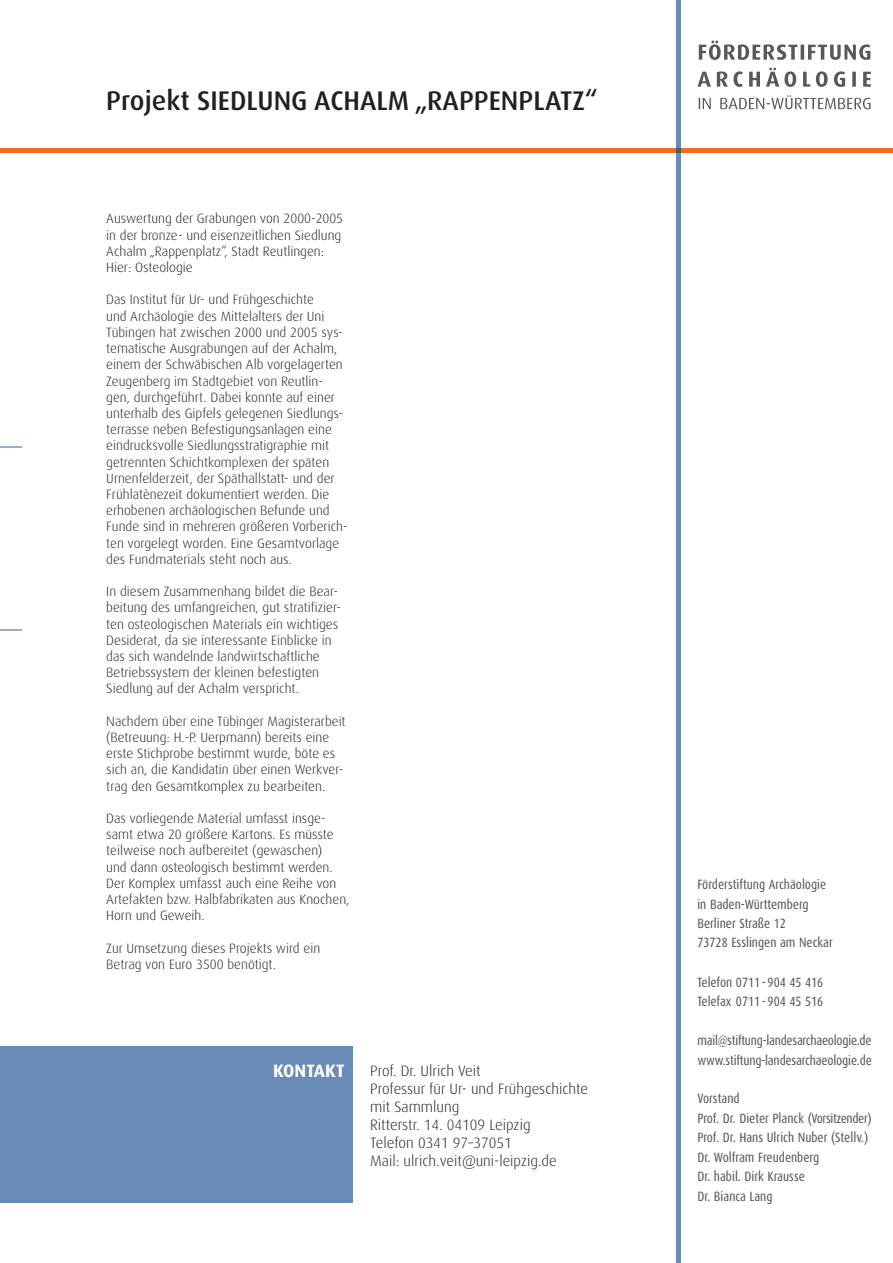
<style>
.page{position:relative;width:893px;height:1263px;background:#fff}
.page>*{position:absolute;margin:0;border:0;box-sizing:border-box;transform-origin:0 0}
.t1{font:500 27px "Dax";color:#231f20}
.t2{font:700 18px "Dax";color:#fff}
.t3{font:300 15px/18px "Dax";color:#231f20}
.t4{font:300 13.5px/16.2px "Dax";color:#231f20}
.t5{font:13.5px/19.5px "Dax Condensed";color:#57585a}
</style>
<div class="page">
<hr style="left:0;top:629px;width:21px;height:2px;background:#9ab0ce">
<hr style="left:0;top:446px;width:21px;height:2px;background:#9ab0ce">
<svg style="left:699px;top:95px;width:171px;height:14px"></svg>
<svg style="left:697px;top:68px;width:174px;height:19px"></svg>
<svg style="left:699px;top:41px;width:171px;height:19px"></svg>
<div style="left:0;top:1047px;width:352px;height:156px;background:#688cb6"></div>
<hr style="left:0;top:149px;width:893px;height:4px;background:#f36e21">
<hr style="left:676px;top:0;width:4px;height:1263px;background:#688cb6">
<svg style="left:676px;top:149px;width:4px;height:4px"></svg>
<h1 class="t1" style="left:106px;top:82px;width:493px">Projekt SIEDLUNG ACHALM „RAPPENPLATZ“</h1>
<p class="t4" style="left:106px;top:210px;width:238px">Auswertung der Grabungen von 2000-2005 in der bronze- und eisenzeitlichen Siedlung Achalm „Rappenplatz“, Stadt Reutlingen:<br>Hier: Osteologie</p>
<p class="t4" style="left:106px;top:291px;width:243px">Das Institut für Ur- und Frühgeschichte<br>und Archäologie des Mittelalters der Uni Tübingen hat zwischen 2000 und 2005 sys&shy;tematische Ausgrabungen auf der Achalm, einem der Schwäbischen Alb vorgelagerten Zeugenberg im Stadtgebiet von Reutlin&shy;gen, durchgeführt. Dabei konnte auf einer unterhalb des Gipfels gelegenen Siedlungs&shy;terrasse neben Befestigungsanlagen eine eindrucksvolle Siedlungsstratigraphie mit getrennten Schichtkomplexen der späten Urnenfelderzeit, der Späthallstatt- und der Frühlatènezeit dokumentiert werden. Die erhobenen archäologischen Befunde und Funde sind in mehreren größeren Vorberich&shy;ten vorgelegt worden. Eine Gesamtvorlage des Fundmaterials steht noch aus.</p>
<p class="t4" style="left:106px;top:583px;width:236px">In diesem Zusammenhang bildet die Bear&shy;beitung des umfangreichen, gut stratifizier&shy;ten osteologischen Materials ein wichtiges Desiderat, da sie interessante Einblicke in das sich wandelnde landwirtschaftliche Betriebssystem der kleinen befestigten Siedlung auf der Achalm verspricht.</p>
<p class="t4" style="left:106px;top:712px;width:241px">Nachdem über eine Tübinger Magisterarbeit (Betreuung: H.-P. Uerpmann) bereits eine erste Stichprobe bestimmt wurde, böte es sich an, die Kandidatin über einen Werkver&shy;trag den Gesamtkomplex zu bearbeiten.</p>
<p class="t4" style="left:106px;top:810px;width:245px">Das vorliegende Material umfasst insge&shy;samt etwa 20 größere Kartons. Es müsste teilweise noch aufbereitet (gewaschen)<br>und dann osteologisch bestimmt werden.<br>Der Komplex umfasst auch eine Reihe von Artefakten bzw. Halbfabrikaten aus Knochen, Horn und Geweih.</p>
<p class="t4" style="left:106px;top:939px;width:216px">Zur Umsetzung dieses Projekts wird ein<br>Betrag von Euro 3500 benötigt.</p>
<h2 class="t2" style="left:273px;top:1059px;width:73px">KONTAKT</h2>
<p class="t3" style="left:370px;top:1061px;width:219px">Prof. Dr. Ulrich Veit<br>Professur für Ur- und Frühgeschichte mit Sammlung<br>Ritterstr. 14. 04109 Leipzig<br>Telefon 0341 97–37051<br>Mail: ulrich.veit@uni-leipzig.de</p>
<p class="t5" style="left:697px;top:875px;width:137px">Förderstiftung Archäologie in Baden-Württemberg<br>Berliner Straße 12<br>73728 Esslingen am Neckar</p>
<p class="t5" style="left:697px;top:972px;width:127px">Telefon 0711 - 904 45 416<br>Telefax 0711 - 904 45 516</p>
<p class="t5" style="left:697px;top:1031px;width:176px">mail@stiftung-landesarchaeologie.de www.stiftung-landesarchaeologie.de</p>
<p class="t5" style="left:697px;top:1089px;width:176px">Vorstand<br>Prof. Dr. Dieter Planck (Vorsitzender)<br>Prof. Dr. Hans Ulrich Nuber (Stellv.)<br>Dr. Wolfram Freudenberg<br>Dr. habil. Dirk Krausse<br>Dr. Bianca Lang</p>
</div>
